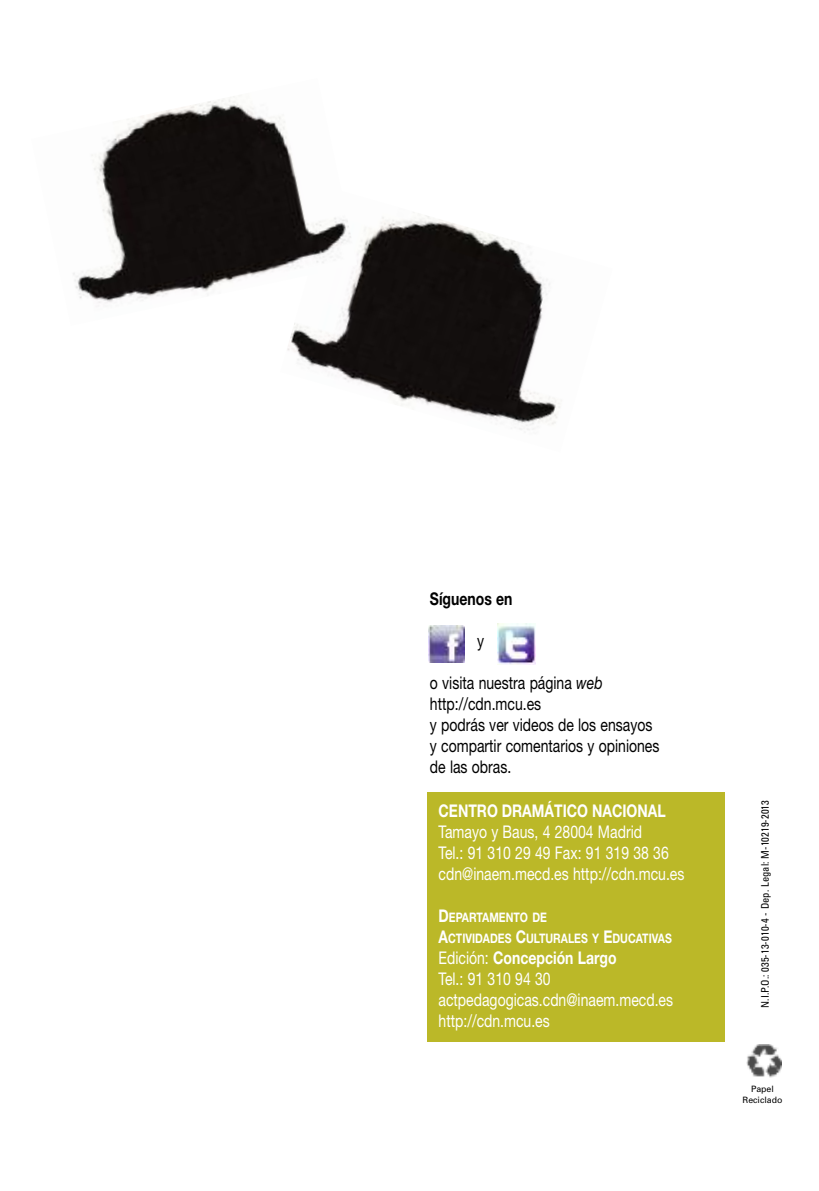
<style>
.page{position:relative;width:819px;height:1191px;background:#fff}
.page>*{position:absolute;margin:0;border:0;box-sizing:border-box;transform-origin:0 0}
.t1{font:17.5px/21px "Helvetica Neue";color:#fff;scale:.8 1}
.t2{font:17.5px/21px "Helvetica Neue";color:#000;scale:.8 1}
.t3{font:700 17.5px "Helvetica Neue";color:#fff;scale:.8 1}
.t4{font:700 17.5px "Helvetica Neue";color:#000;scale:.8 1}
.t5{font:700 13.12px/21px "Helvetica Neue";color:#fff;scale:.8 1}
.t6{font:condensed 10.5px "Univers";letter-spacing:.01em;color:#000}
.t7{font:8.75px/10.5px "Univers";color:#000;text-align:center}
.s1{font-style:italic}
.s2{font-size:17.5px}
.s3{font-weight:700}
</style>
<div class="page">
<img style="left:746px;top:1044px;width:35px;height:33px">
<div style="left:427px;top:792px;width:297px;height:250px;background:#bbb828"></div>
<img style="left:428px;top:626px;width:36px;height:36px">
<img style="left:497px;top:623px;width:38px;height:42px">
<img style="left:287px;top:212px;width:273px;height:218px">
<img style="left:73px;top:96px;width:284px;height:230px">
<p class="t4" style="left:430px;top:592px;width:105px">Síguenos en</p>
<p class="t2" style="left:477px;top:632px;width:10px">y</p>
<p class="t2" style="left:430px;top:674px;width:288px">o visita nuestra página <span class="s1">web </span>http://cdn.mcu.es<br>y podrás ver videos de los ensayos y compartir comentarios y opiniones de las obras.</p>
<p class="t3" style="left:438px;top:804px;width:285px">CENTRO DRAMÁTICO NACIONAL</p>
<p class="t1" style="left:438px;top:823px;width:309px">Tamayo y Baus, 4 28004 Madrid<br>Tel.: 91 310 29 49 Fax: 91 319 38 36 cdn@inaem.mecd.es http://cdn.mcu.es</p>
<p class="t5" style="left:438px;top:908px;width:293px"><span class="s2">D</span>EPARTAMENTO DE<br><span class="s2">A</span>CTIVIDADES <span class="s2">C</span>ULTURALES Y <span class="s2">E</span>DUCATIVAS</p>
<p class="t1" style="left:438px;top:949px;width:295px">Edición: <span class="s3">Concepción Largo<br></span>Tel.: 91 310 94 30 actpedagogicas.cdn@inaem.mecd.es http://cdn.mcu.es</p>
<p class="t6" style="left:761px;top:1007px;width:209px;rotate:-90deg">N.I.P.O.: 035-13-010-4 - Dep. Legal: M-10219-2013</p>
<p class="t7" style="left:742px;top:1084px;width:41px">Papel<br>Reciclado</p>
</div>
